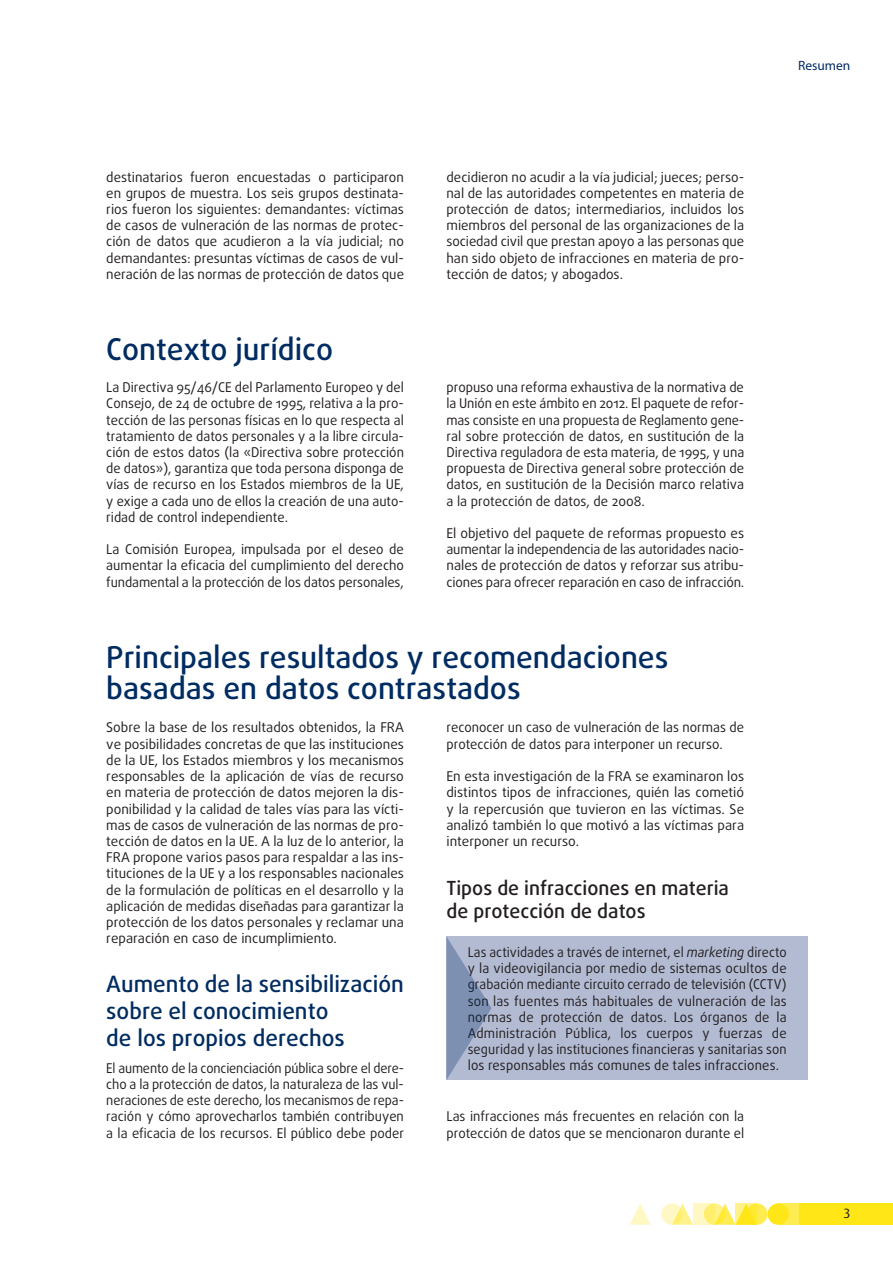
<style>
.page{position:relative;width:893px;height:1263px;background:#fff}
.page>*{position:absolute;margin:0;border:0;box-sizing:border-box;transform-origin:0 0}
.title_1{font:500 30px/31.5px "Daxline Pro";color:#002c62}
.title_2{font:500 22.5px/27px "Daxline Pro";color:#002c62}
.title_3{font:500 19.5px/23.4px "Daxline Pro";color:#231f20}
.body_text{font:13.5px/16.2px "Daxline Pro";color:#231f20;text-align:justify}
.box_key_findings{font:13.5px/16.2px "Daxline Pro";letter-spacing:.01em;color:#231f20;text-align:justify;scale:.95 1}
.body_text-2{font:13.5px/16.2px "Daxline Pro";color:#231f20;text-align:justify;scale:.95 1}
.special_master_headi{font:13.5px "Myriad Pro";color:#002c62}
.t1{font:13.5px "Dax";color:#231f20}
.s1{font-style:italic}
</style>
<div class="page">
<div style="left:746px;top:1203px;width:21px;height:22px;background:#ffec50;border-radius:50%"></div>
<div style="left:778px;top:1203px;width:21px;height:22px;background:#ffec50"></div>
<div style="left:799px;top:1203px;width:94px;height:22px;background:#ffe616"></div>
<svg style="left:675px;top:1203px;width:18px;height:22px"></svg>
<svg style="left:629px;top:1204px;width:22px;height:21px"></svg>
<div style="left:767px;top:1203px;width:22px;height:22px;background:#ffe616;border-radius:50%"></div>
<svg style="left:718px;top:1203px;width:18px;height:22px"></svg>
<svg style="left:704px;top:1203px;width:21px;height:22px"></svg>
<svg style="left:661px;top:1203px;width:21px;height:22px"></svg>
<svg style="left:736px;top:1203px;width:21px;height:22px"></svg>
<svg style="left:693px;top:1203px;width:21px;height:22px"></svg>
<div style="left:446px;top:937px;width:362px;height:143px;background:#b3bbd3"></div>
<svg style="left:446px;top:936px;width:46px;height:144px"></svg>
<p class="special_master_headi" style="left:798px;top:58px;width:54px">Resumen</p>
<p class="body_text" style="left:106px;top:169px;width:299px">destinatarios fueron encuestadas o participaron en grupos de muestra. Los seis grupos destinata&shy;rios fueron los siguientes: demandantes: víctimas de casos de vulneración de las normas de protec&shy;ción de datos que acudieron a la vía judicial; no demandantes: presuntas víctimas de casos de vul&shy;neración de las normas de protección de datos que</p>
<p class="body_text" style="left:446px;top:169px;width:299px">decidieron no acudir a la vía judicial; jueces; perso&shy;nal de las autoridades competentes en materia de protección de datos; intermediarios, incluidos los miembros del personal de las organizaciones de la sociedad civil que prestan apoyo a las personas que han sido objeto de infracciones en materia de pro&shy;tección de datos; y abogados.</p>
<p class="title_1" style="left:106px;top:333px;width:228px">Contexto jurídico</p>
<p class="body_text" style="left:106px;top:379px;width:299px">La Directiva 95/46/CE del Parlamento Europeo y del Consejo, de 24 de octubre de 1995, relativa a la pro&shy;tección de las personas físicas en lo que respecta al tratamiento de datos personales y a la libre circula&shy;ción de estos datos (la «Directiva sobre protección de datos»), garantiza que toda persona disponga de vías de recurso en los Estados miembros de la UE, y exige a cada uno de ellos la creación de una auto&shy;ridad de control independiente.</p>
<p class="body_text" style="left:106px;top:541px;width:299px">La Comisión Europea, impulsada por el deseo de aumentar la eficacia del cumplimiento del derecho fundamental a la protección de los datos personales,</p>
<p class="body_text" style="left:446px;top:379px;width:299px">propuso una reforma exhaustiva de la normativa de la Unión en este ámbito en 2012. El paquete de refor&shy;mas consiste en una propuesta de Reglamento gene&shy;ral sobre protección de datos, en sustitución de la Directiva reguladora de esta materia, de 1995, y una propuesta de Directiva general sobre protección de datos, en sustitución de la Decisión marco relativa a la protección de datos, de 2008.</p>
<p class="body_text" style="left:446px;top:525px;width:299px">El objetivo del paquete de reformas propuesto es aumentar la independencia de las autoridades nacio&shy;nales de protección de datos y reforzar sus atribu&shy;ciones para ofrecer reparación en caso de infracción.</p>
<p class="title_1" style="left:106px;top:641px;width:564px">Principales resultados y recomendaciones basadas en datos contrastados</p>
<p class="body_text" style="left:106px;top:720px;width:299px">Sobre la base de los resultados obtenidos, la FRA ve posibilidades concretas de que las instituciones de la UE, los Estados miembros y los mecanismos responsables de la aplicación de vías de recurso en materia de protección de datos mejoren la dis&shy;ponibilidad y la calidad de tales vías para las vícti&shy;mas de casos de vulneración de las normas de pro&shy;tección de datos en la UE. A la luz de lo anterior, la FRA propone varios pasos para respaldar a las ins&shy;tituciones de la UE y a los responsables nacionales de la formulación de políticas en el desarrollo y la aplicación de medidas diseñadas para garantizar la protección de los datos personales y reclamar una reparación en caso de incumplimiento.</p>
<p class="title_2" style="left:106px;top:970px;width:299px">Aumento de la sensibilización sobre el conocimiento<br>de los propios derechos</p>
<p class="body_text-2" style="left:106px;top:1060px;width:315px">El aumento de la concienciación pública sobre el dere&shy;cho a la protección de datos, la naturaleza de las vul&shy;neraciones de este derecho, los mecanismos de repa&shy;ración y cómo aprovecharlos también contribuyen a la eficacia de los recursos. El público debe poder</p>
<p class="body_text" style="left:446px;top:720px;width:299px">reconocer un caso de vulneración de las normas de protección de datos para interponer un recurso.</p>
<p class="body_text" style="left:446px;top:768px;width:299px">En esta investigación de la FRA se examinaron los distintos tipos de infracciones, quién las cometió y la repercusión que tuvieron en las víctimas. Se analizó también lo que motivó a las víctimas para interponer un recurso.</p>
<p class="title_3" style="left:446px;top:876px;width:284px">Tipos de infracciones en materia de protección de datos</p>
<p class="box_key_findings" style="left:468px;top:944px;width:337px">Las actividades a través de internet, el <span class="s1">marketing</span> directo y la videovigilancia por medio de sistemas ocultos de grabación mediante circuito cerrado de televisión (CCTV) son las fuentes más habituales de vulneración de las normas de protección de datos. Los órganos de la Administración Pública, los cuerpos y fuerzas de seguridad y las instituciones financieras y sanitarias son los responsables más comunes de tales infracciones.</p>
<p class="body_text" style="left:446px;top:1108px;width:299px">Las infracciones más frecuentes en relación con la protección de datos que se mencionaron durante el</p>
<p class="t1" style="left:843px;top:1206px;width:9px">3</p>
</div>
